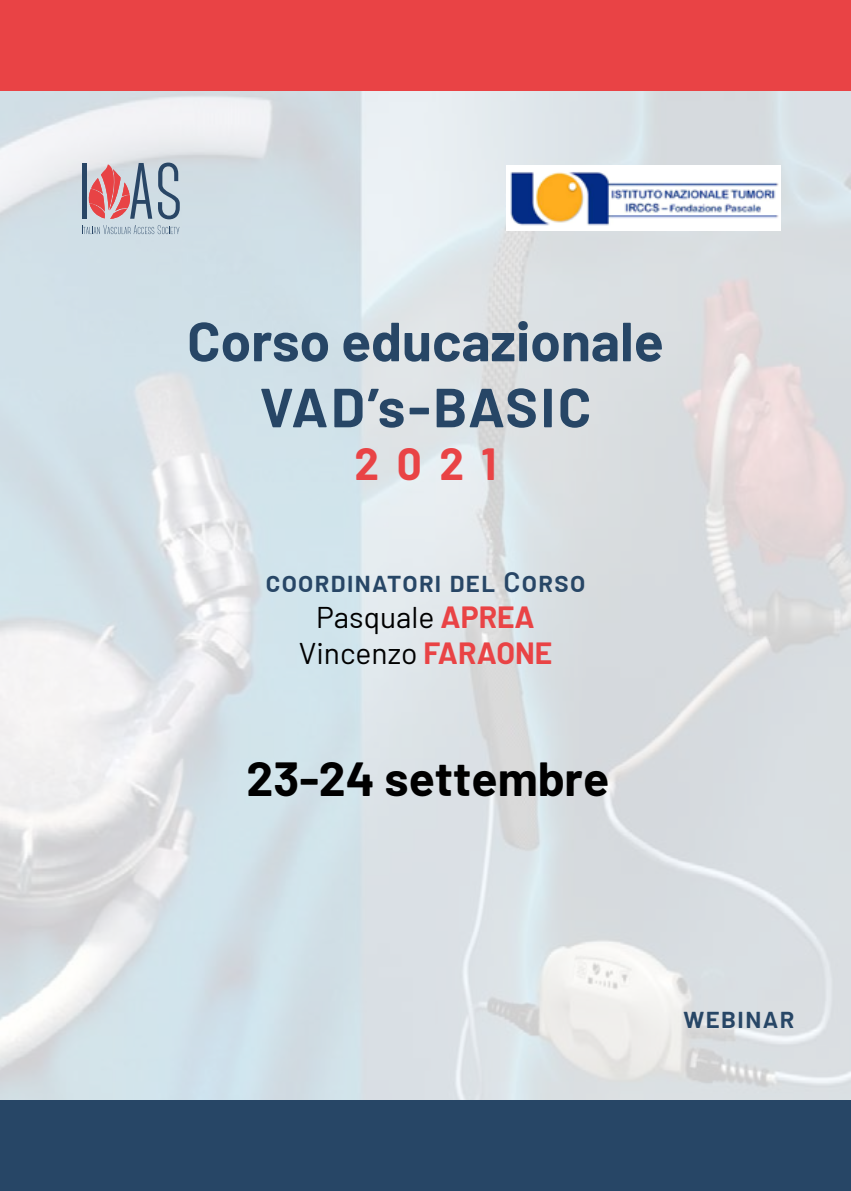
<style>
.page{position:relative;width:851px;height:1191px;background:#fff}
.page>*{position:absolute;margin:0;border:0;box-sizing:border-box;transform-origin:0 0}
.t1{font:700 55px/66px "Barlow";color:#274666;text-align:center}
.t2{font:700 48px "Barlow";color:#000}
.t3{font:700 44px "Barlow";color:#e94345}
.t4{font:30px/36px "Barlow";color:#000;text-align:center}
.t5{font:600 28px "Barlow";letter-spacing:.05em;color:#274666}
.s1{font-weight:700;color:#e94345}
</style>
<div class="page">
<img style="left:0;top:91px;width:850px;height:1009px">
<div style="left:0;top:1100px;width:850px;height:91px;background:#274666"></div>
<div style="left:0;top:0;width:850px;height:91px;background:#e94345"></div>
<hr style="left:82px;top:163px;width:4px;height:56px;background:#294666">
<svg style="left:158px;top:163px;width:22px;height:56px"></svg>
<svg style="left:82px;top:225px;width:97px;height:9px"></svg>
<svg style="left:88px;top:163px;width:64px;height:56px;background:#c297a0"></svg>
<img style="left:506px;top:166px;width:274px;height:65px">
<p class="t1" style="left:187px;top:308px;width:478px">Corso educazionale<br>VAD’s-BASIC</p>
<p class="t3" style="left:354px;top:437px;width:143px">2021</p>
<p class="t5" style="left:266px;top:565px;width:321px">COORDINATORI DEL CORSO</p>
<p class="t4" style="left:299px;top:599px;width:255px">Pasquale <span class="s1">APREA<br></span>Vincenzo <span class="s1">FARAONE</span></p>
<p class="t2" style="left:246px;top:748px;width:364px">23-24 settembre</p>
<p class="t5" style="left:683px;top:1000px;width:112px">WEBINAR</p>
</div>
